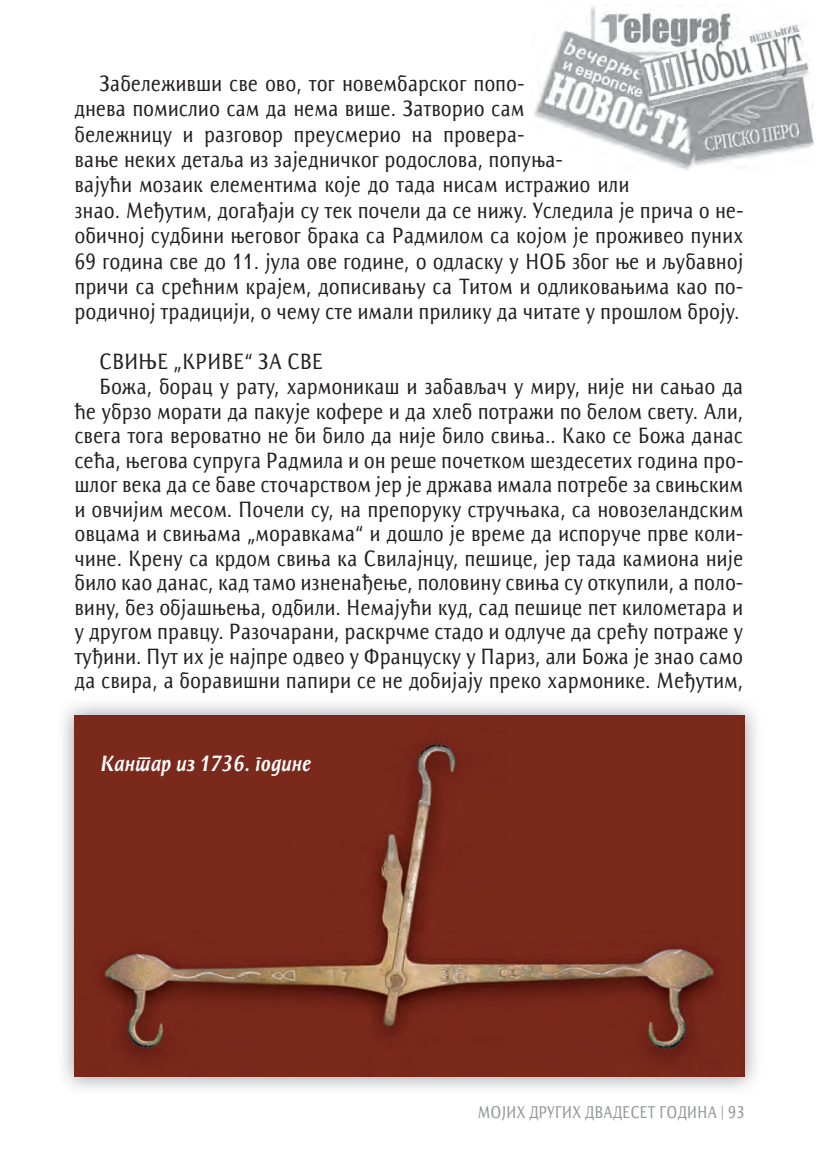
<style>
.page{position:relative;width:819px;height:1166px;background:#fff}
.page>*{position:absolute;margin:0;border:0;box-sizing:border-box;transform-origin:0 0}
.t1{font:22.75px/25.4px "Resavska BG Sans";letter-spacing:-.005em;color:#231f20;scale:.9 1}
.t2{font:italic 700 22.75px "Resavska BG Sans";letter-spacing:-.005em;color:#fff;scale:.9 1}
.t3{font:17.5px "Resavska BG Sans";letter-spacing:-.01em;color:#939598;scale:.85 1}
</style>
<div class="page">
<img style="left:534px;top:6px;width:279px;height:165px">
<img style="left:63px;top:704px;width:693px;height:385px">
<img style="left:74px;top:716px;width:670px;height:360px">
<p class="t1" style="left:74px;top:71px;width:744px;text-indent:25px">Забележивши све ово, тог новембарског попо-<br>днева помислио сам да нема више. Затворио сам<br>бележницу и разговор преусмерио на провера-<br>вање неких детаља из заједничког родослова, попуња-<br>вајући мозаик елементима које до тада нисам истражио или<br>знао. Међутим, догађаји су тек почели да се нижу. Уследила је прича о не&shy;обичној судбини његовог брака са Радмилом са којом је проживео пуних 69 година све до 11. јула ове године, о одласку у НОБ због ње и љубавној причи са срећним крајем, дописивању са Титом и одликовањима као по&shy;родичној традицији, о чему сте имали прилику да читате у прошлом броју.</p>
<p class="t1" style="left:99px;top:349px;width:250px">СВИЊЕ „КРИВЕ“ ЗА СВЕ</p>
<p class="t1" style="left:99px;top:374px;width:717px">Божа, борац у рату, хармоникаш и забављач у миру, није ни сањао да</p>
<p class="t1" style="left:74px;top:398px;width:744px">ће убрзо морати да пакује кофере и да хлеб потражи по белом свету. Али,</p>
<p class="t1" style="left:74px;top:423px;width:744px">свега тога вероватно не би било да није било свиња.. Како се Божа данас</p>
<p class="t1" style="left:74px;top:447px;width:744px">сећа, његова супруга Радмила и он реше почетком шездесетих година про-</p>
<p class="t1" style="left:74px;top:472px;width:744px">шлог века да се баве сточарством јер је држава имала потребе за свињским</p>
<p class="t1" style="left:74px;top:496px;width:744px">и овчијим месом. Почели су, на препоруку стручњака, са новозеландским</p>
<p class="t1" style="left:74px;top:521px;width:744px">овцама и свињама „моравкама“ и дошло је време да испоруче прве коли-</p>
<p class="t1" style="left:74px;top:545px;width:744px">чине. Крену са крдом свиња ка Свилајнцу, пешице, јер тада камиона није</p>
<p class="t1" style="left:74px;top:570px;width:744px">било као данас, кад тамо изненађење, половину свиња су откупили, а поло-</p>
<p class="t1" style="left:74px;top:594px;width:744px">вину, без објашњења, одбили. Немајући куд, сад пешице пет километара и</p>
<p class="t1" style="left:74px;top:619px;width:744px">у другом правцу. Разочарани, раскрчме стадо и одлуче да срећу потраже у</p>
<p class="t1" style="left:74px;top:643px;width:744px">туђини. Пут их је најпре одвео у Француску у Париз, али Божа је знао само</p>
<p class="t1" style="left:74px;top:668px;width:744px">да свира, а боравишни папири се не добијају преко хармонике. Међутим,</p>
<p class="t2" style="left:101px;top:750px;width:234px">Кантар из 1736. године</p>
<p class="t3" style="left:477px;top:1102px;width:315px">МОЈИХ ДРУГИХ ДВАДЕСЕТ ГОДИНА | 93</p>
</div>
